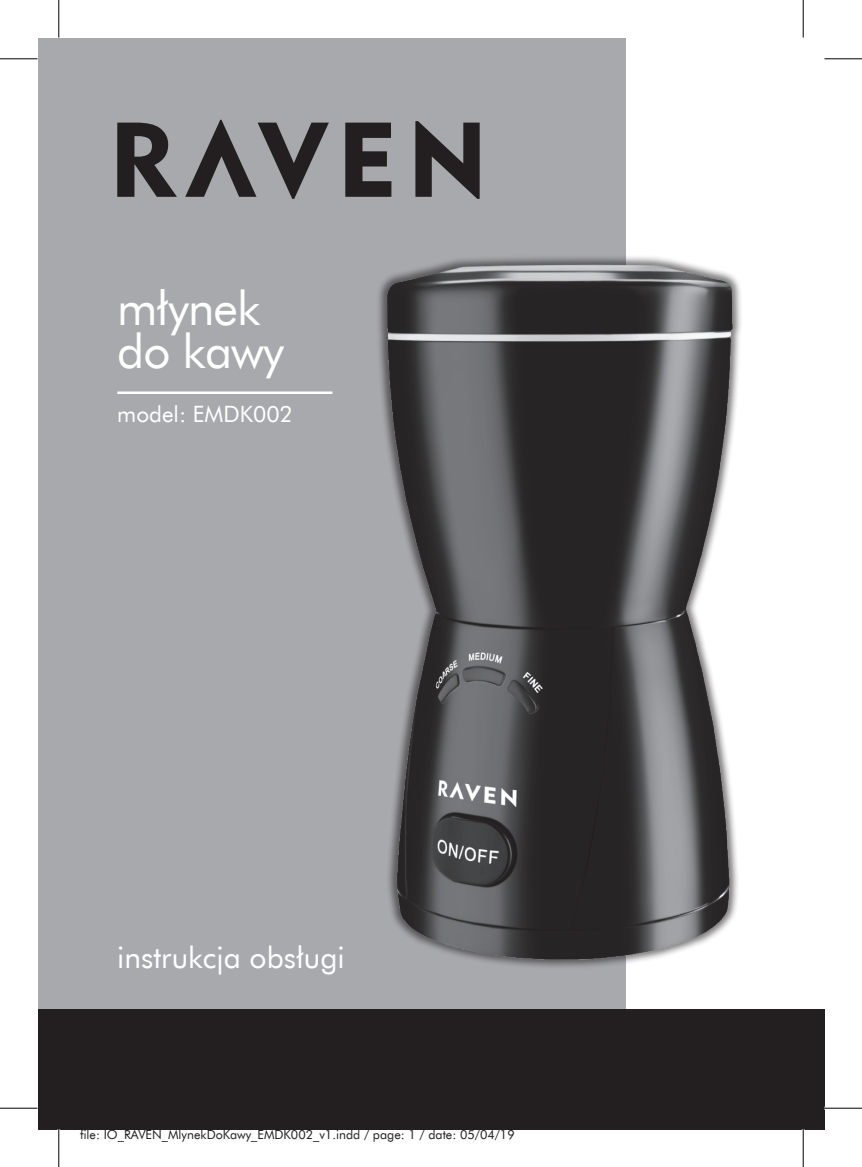
<style>
.page{position:relative;width:862px;height:1167px;background:#fff}
.page>*{position:absolute;margin:0;border:0;box-sizing:border-box;transform-origin:0 0}
.t1{font:47.5px/42.5px "Futura EU";letter-spacing:-.02em;color:#fff}
.t2{font:30px "Futura EU";color:#fff}
.t3{font:22.5px "Futura EU";color:#fff}
.t4{font:12.5px "Futura EU";color:#231f20}
</style>
<div class="page">
<div style="left:38px;top:38px;width:786px;height:1091px;background:#a8a9ad"></div>
<svg style="left:117px;top:123px;width:60px;height:74px"></svg>
<svg style="left:415px;top:121px;width:64px;height:78px"></svg>
<svg style="left:185px;top:120px;width:144px;height:79px"></svg>
<svg style="left:345px;top:123px;width:46px;height:74px"></svg>
<div style="left:626px;top:38px;width:198px;height:1091px;background:#fff"></div>
<hr style="left:117px;top:391px;width:215px;height:3px;background:#fff">
<img style="left:287px;top:261px;width:454px;height:706px">
<div style="left:38px;top:1008px;width:786px;height:121px;background:#231f20"></div>
<hr style="left:0;top:58px;width:38px;height:1px;background:#000">
<hr style="left:824px;top:58px;width:38px;height:1px;background:#000">
<hr style="left:0;top:1107px;width:38px;height:1px;background:#000">
<hr style="left:824px;top:1107px;width:38px;height:1px;background:#000">
<hr style="left:58px;top:0;width:1px;height:37px;background:#000">
<hr style="left:58px;top:1129px;width:1px;height:37px;background:#000">
<hr style="left:802px;top:0;width:1px;height:37px;background:#000">
<hr style="left:802px;top:1129px;width:1px;height:37px;background:#000">
<h1 class="t1" style="left:117px;top:288px;width:168px">młynek do kawy</h1>
<h3 class="t3" style="left:117px;top:400px;width:177px">model: EMDK002</h3>
<h2 class="t2" style="left:117px;top:938px;width:229px">instrukcja obsługi</h2>
<p class="t4" style="left:80px;top:1126px;width:436px">file: IO_RAVEN_MlynekDoKawy_EMDK002_v1.indd / page: 1 / date: 05/04/19</p>
</div>
